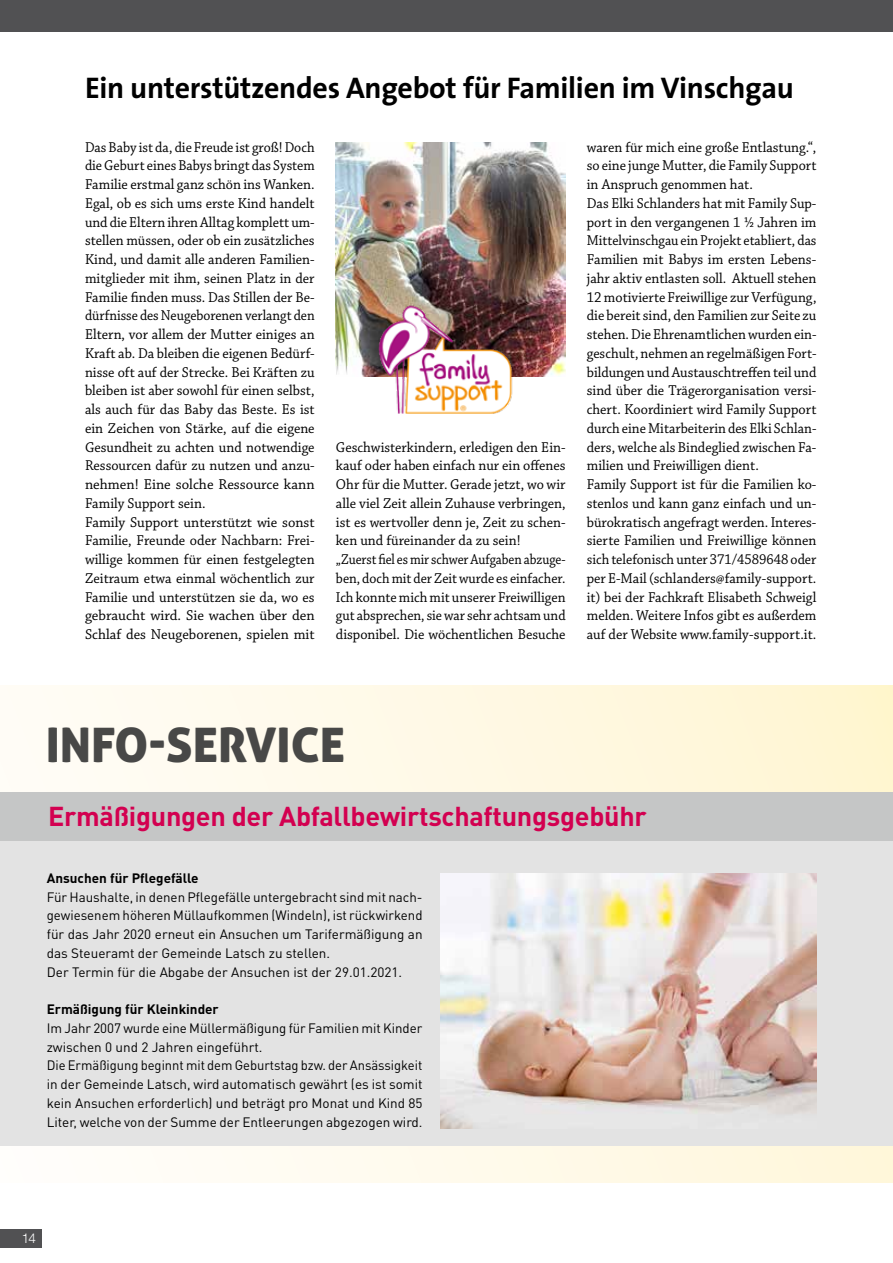
<style>
.page{position:relative;width:893px;height:1263px;background:#fff}
.page>*{position:absolute;margin:0;border:0;box-sizing:border-box;transform-origin:0 0}
.t1{font:47.7px "Aller Display";color:#484847}
.t2{font:700 30px "The Sans";letter-spacing:-.01em;color:#000}
.t3{font:700 27px "DIN Pro";letter-spacing:-.01em;color:#d30050}
.t4{font:15px/18.8px "Chaparral Pro";color:#000;scale:.95 1}
.t5{font:15px/18.8px "Chaparral Pro";color:#000;scale:.93 1}
.t6{font:13.5px/18.8px "DIN Pro";color:#000}
.t7{font:700 13.5px "DIN Pro";color:#000}
.t8{font:300 13.5px "Helvetica Neue LT Pro";color:#fff}
</style>
<div class="page">
<div style="left:0;top:1229px;width:42px;height:19px;background:#515153"></div>
<div style="left:0;top:0;width:893px;height:31px;background:#515153"></div>
<div style="left:0;top:686px;width:893px;height:497px;background:linear-gradient(to right,#fffdf9,#fff6d4)"></div>
<div style="left:0;top:839px;width:893px;height:306px;background:#e3e3e3"></div>
<div style="left:0;top:792px;width:893px;height:48px;background:#c5c6c6"></div>
<img style="left:441px;top:873px;width:375px;height:255px">
<img style="left:336px;top:142px;width:230px;height:235px">
<img style="left:376px;top:302px;width:141px;height:112px">
<h2 class="t2" style="left:85px;top:63px;width:710px">Ein unterstützendes Angebot für Familien im Vinschgau</h2>
<p class="t5" style="left:85px;top:138px;width:248px">Das Baby ist da, die Freude ist groß! Doch die Geburt eines Babys bringt das System Familie erstmal ganz schön ins Wanken.<br>Egal, ob es sich ums erste Kind handelt und die Eltern ihren Alltag komplett um&shy;stellen müssen, oder ob ein zusätzliches Kind, und damit alle anderen Familien&shy;mitglieder mit ihm, seinen Platz in der Familie finden muss. Das Stillen der Be&shy;dürfnisse des Neugeborenen verlangt den Eltern, vor allem der Mutter einiges an Kraft ab. Da bleiben die eigenen Bedürf&shy;nisse oft auf der Strecke. Bei Kräften zu bleiben ist aber sowohl für einen selbst, als auch für das Baby das Beste. Es ist ein Zeichen von Stärke, auf die eigene Gesundheit zu achten und notwendige Ressourcen dafür zu nutzen und anzu&shy;nehmen! Eine solche Ressource kann Family Support sein.<br>Family Support unterstützt wie sonst Familie, Freunde oder Nachbarn: Frei&shy;willige kommen für einen festgelegten Zeitraum etwa einmal wöchentlich zur Familie und unterstützen sie da, wo es gebraucht wird. Sie wachen über den Schlaf des Neugeborenen, spielen mit</p>
<p class="t4" style="left:587px;top:138px;width:243px">waren für mich eine große Entlastung.“, so eine junge Mutter, die Family Support in Anspruch genommen hat.<br>Das Elki Schlanders hat mit Family Sup&shy;port in den vergangenen 1 ½ Jahren im Mittelvinschgau ein Projekt etabliert, das Familien mit Babys im ersten Lebens&shy;jahr aktiv entlasten soll. Aktuell stehen 12 motivierte Freiwillige zur Verfügung, die bereit sind, den Familien zur Seite zu stehen. Die Ehrenamtlichen wurden ein&shy;geschult, nehmen an regelmäßigen Fort&shy;bildungen und Austauschtreffen teil und sind über die Trägerorganisation versi&shy;chert. Koordiniert wird Family Support durch eine Mitarbeiterin des Elki Schlan&shy;ders, welche als Bindeglied zwischen Fa&shy;milien und Freiwilligen dient.<br>Family Support ist für die Familien ko&shy;stenlos und kann ganz einfach und un&shy;bürokratisch angefragt werden. Interes&shy;sierte Familien und Freiwillige können sich telefonisch unter 371/4589648 oder per E-Mail (schlanders@family-support. it) bei der Fachkraft Elisabeth Schweigl melden. Weitere Infos gibt es außerdem auf der Website www.family-support.it.</p>
<p class="t4" style="left:336px;top:438px;width:243px">Geschwisterkindern, erledigen den Ein&shy;kauf oder haben einfach nur ein offenes Ohr für die Mutter. Gerade jetzt, wo wir alle viel Zeit allein Zuhause verbringen, ist es wertvoller denn je, Zeit zu schen&shy;ken und füreinander da zu sein!<br>„Zuerst fiel es mir schwer Aufgaben abzuge&shy;ben, doch mit der Zeit wurde es einfacher.<br>Ich konnte mich mit unserer Freiwilligen gut absprechen, sie war sehr achtsam und disponibel. Die wöchentlichen Besuche</p>
<h1 class="t1" style="left:46px;top:714px;width:301px">INFO-SERVICE</h1>
<h3 class="t3" style="left:48px;top:798px;width:600px">Ermäßigungen der Abfallbewirtschaftungsgebühr</h3>
<p class="t7" style="left:47px;top:869px;width:153px">Ansuchen für Pflegefälle</p>
<p class="t6" style="left:47px;top:887px;width:377px">Für Haushalte, in denen Pflegefälle untergebracht sind mit nach&shy;gewiesenem höheren Müllaufkommen (Windeln), ist rückwirkend für das Jahr 2020 erneut ein Ansuchen um Tarifermäßigung an das Steueramt der Gemeinde Latsch zu stellen.<br>Der Termin für die Abgabe der Ansuchen ist der 29.01.2021.</p>
<p class="t7" style="left:47px;top:1000px;width:174px">Ermäßigung für Kleinkinder</p>
<p class="t6" style="left:47px;top:1018px;width:377px">Im Jahr 2007 wurde eine Müllermäßigung für Familien mit Kinder zwischen 0 und 2 Jahren eingeführt.<br>Die Ermäßigung beginnt mit dem Geburtstag bzw. der Ansässigkeit in der Gemeinde Latsch, wird automatisch gewährt (es ist somit kein Ansuchen erforderlich) und beträgt pro Monat und Kind 85<br>Liter, welche von der Summe der Entleerungen abgezogen wird.</p>
<p class="t8" style="left:22px;top:1229px;width:16px">14</p>
</div>
